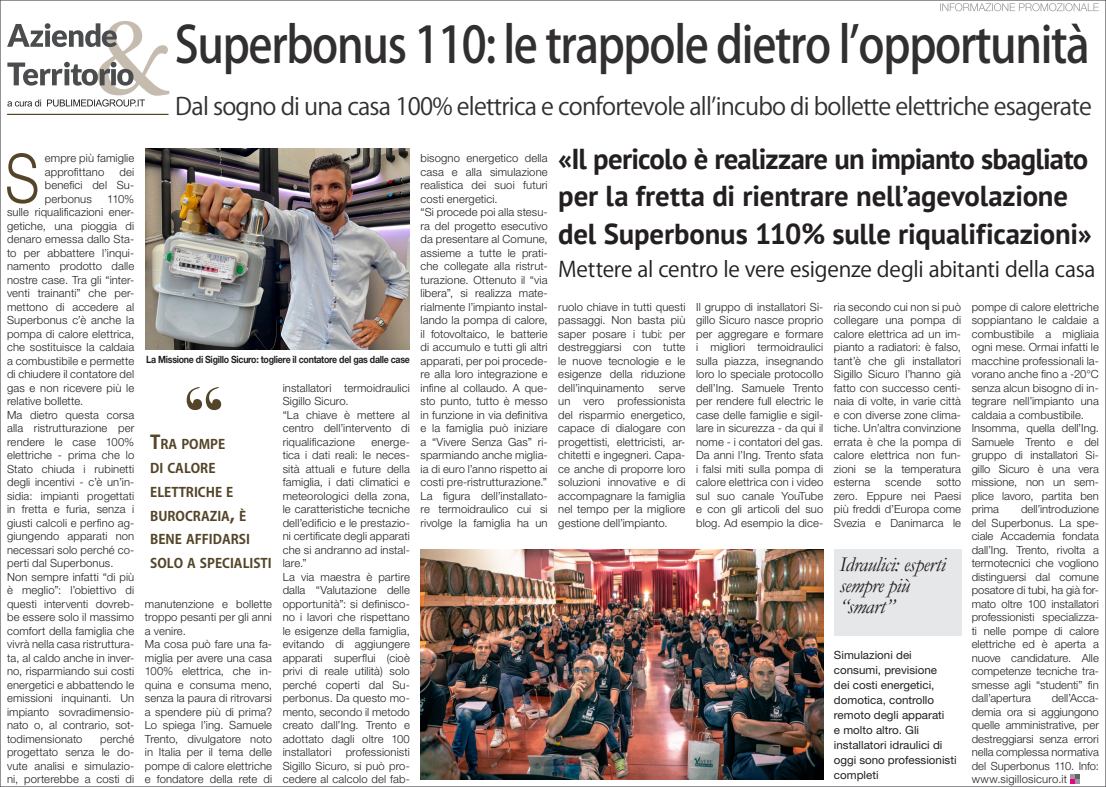
<style>
.page{position:relative;width:1106px;height:787px;background:#fff}
.page>*{position:absolute;margin:0;border:0;box-sizing:border-box;transform-origin:0 0}
.t1{font:300 68px "Helvetica Neue LT Std";color:#544529;scale:.8 1}
.t2{font:500 50px "Koz Go Pr 6 N";letter-spacing:-.03em;color:#312f30;scale:.89 1}
.t3{font:700 28.75px/37.5px "PT Sans";letter-spacing:-.01em;color:#231f20}
.t4{font:23.75px "Koz Go Pro";letter-spacing:-.03em;color:#312f30}
.t5{font:21.25px "Koz Go Pro";letter-spacing:-.01em;color:#231f20}
.t6{font:italic 21.12px/21.1px "Garamond";letter-spacing:-.02em;color:#231f20}
.t7{font:700 13.12px/23.8px "Koz Go Pro";color:#544529}
.t8{font:300 11.25px/13.5px "Helvetica Neue LT Std";letter-spacing:.01em;color:#231f20;text-align:justify}
.t9{font:11.25px/15px "Helvetica Neue LT Std";color:#231f20}
.t10{font:700 10px "Helvetica Neue LT Std";letter-spacing:-.03em;color:#231f20;scale:.88 1}
.s1{font-size:18.75px}
</style>
<div class="page">
<svg style="left:1070px;top:774px;width:9px;height:9px"></svg>
<img style="left:145px;top:148px;width:264px;height:202px">
<svg style="left:940px;top:3px;width:158px;height:8px"></svg>
<hr style="left:7px;top:114px;width:161px;height:1px;background:#544529">
<svg style="left:7px;top:21px;width:162px;height:85px"></svg>
<svg style="left:187px;top:387px;width:34px;height:23px"></svg>
<div style="left:834px;top:549px;width:127px;height:86px;background:#e6e7e9"></div>
<img style="left:420px;top:550px;width:403px;height:229px">
<p class="t1" style="left:5px;top:137px;width:44px">S</p>
<p class="t8" style="left:45px;top:151px;width:91px">empre più famiglie approfittano</p>
<p class="t8" style="left:45px;top:165px;width:91px;text-indent:75px">dei benefici del Su&shy;perbonus</p>
<p class="t8" style="left:7px;top:192px;width:129px;text-indent:100px">110% sulle riqualificazioni ener&shy;getiche, una pioggia di denaro emessa dallo Sta&shy;to per abbattere l’inqui&shy;namento prodotto dalle nostre case. Tra gli “inter&shy;venti trainanti” che per&shy;mettono di accedere al Superbonus c’è anche la pompa di calore elettrica, che sostituisce la caldaia a combustibile e permette di chiudere il contatore del gas e non ricevere più le relative bollette.</p>
<p class="t8" style="left:7px;top:408px;width:129px">Ma dietro questa corsa alla ristrutturazione per rendere le case 100% elettriche - prima che lo Stato chiuda i rubinetti degli incentivi - c’è un’in&shy;sidia: impianti progettati in fretta e furia, senza i giusti calcoli e perfino ag&shy;giungendo apparati non necessari solo perché co&shy;perti dal Superbonus.</p>
<p class="t8" style="left:7px;top:570px;width:129px">Non sempre infatti “di più è meglio”: l’obiettivo di questi interventi dovreb&shy;be essere solo il massimo comfort della famiglia che vivrà nella casa ristruttura&shy;ta, al caldo anche in inver&shy;no, risparmiando sui costi energetici e abbattendo le emissioni inquinanti. Un impianto sovradimensio&shy;nato o, al contrario, sot&shy;todimensionato</p>
<p class="t8" style="left:7px;top:732px;width:129px;text-indent:93px">perché progettato senza le do&shy;vute analisi e simulazio&shy;ni, porterebbe a costi di</p>
<p class="t2" style="left:175px;top:16px;width:1029px">Superbonus 110: le trappole dietro l’opportunità</p>
<p class="t4" style="left:175px;top:91px;width:918px">Dal sogno di una casa 100% elettrica e confortevole all’incubo di bollette elettriche esagerate</p>
<p class="t3" style="left:558px;top:139px;width:531px">«Il pericolo è realizzare un impianto sbagliato</p>
<p class="t3" style="left:558px;top:177px;width:535px">per la fretta di rientrare nell’agevolazione del Superbonus 110% sulle riqualificazioni»</p>
<p class="t5" style="left:558px;top:255px;width:539px">Mettere al centro le vere esigenze degli abitanti della casa</p>
<p class="t8" style="left:420px;top:151px;width:129px">bisogno energetico della casa e alla simulazione realistica dei suoi futuri costi energetici.</p>
<p class="t8" style="left:420px;top:205px;width:129px">“Si procede poi alla stesu&shy;ra del progetto esecutivo da presentare al Comune, assieme a tutte le prati&shy;che collegate alla ristrut&shy;turazione. Ottenuto il “via libera”, si realizza mate&shy;rialmente l’impianto instal&shy;lando la pompa di calore, il fotovoltaico, le batterie di accumulo e tutti gli altri apparati, per poi procede&shy;re alla loro integrazione e infine al collaudo. A que&shy;sto punto, tutto è messo in funzione in via definitiva e la famiglia può iniziare a “Vivere Senza Gas” ri&shy;sparmiando anche miglia&shy;ia di euro l’anno rispetto ai costi pre-ristrutturazione.”</p>
<p class="t8" style="left:420px;top:489px;width:129px">La figura dell’installato&shy;re termoidraulico cui si rivolge la famiglia ha un</p>
<p class="t8" style="left:696px;top:300px;width:129px">Il gruppo di installatori Si&shy;gillo Sicuro nasce proprio per aggregare e formare i migliori termoidraulici sulla piazza, insegnando loro lo speciale protocollo dell’Ing. Samuele Trento per rendere full electric le case delle famiglie e sigil&shy;lare in sicurezza - da qui il nome - i contatori del gas.</p>
<p class="t8" style="left:696px;top:448px;width:129px">Da anni l’Ing. Trento sfata i falsi miti sulla pompa di calore elettrica con i video sul suo canale YouTube e con gli articoli del suo blog. Ad esempio la dice-</p>
<p class="t8" style="left:834px;top:300px;width:129px">ria secondo cui non si può collegare una pompa di calore elettrica ad un im&shy;pianto a radiatori: è falso, tant’è che gli installatori Sigillo Sicuro l’hanno già fatto con successo centi&shy;naia di volte, in varie città e con diverse zone clima&shy;tiche. Un’altra convinzione errata è che la pompa di calore elettrica non fun&shy;zioni se la temperatura esterna</p>
<p class="t8" style="left:558px;top:300px;width:129px">ruolo chiave in tutti questi passaggi. Non basta più saper posare i tubi: per destreggiarsi con tutte le nuove tecnologie e le esigenze della riduzione dell’inquinamento</p>
<p class="t8" style="left:971px;top:300px;width:129px">pompe di calore elettriche soppiantano le caldaie a combustibile a migliaia ogni mese. Ormai infatti le macchine professionali la&shy;vorano anche fino a -20°C senza alcun bisogno di in&shy;tegrare nell’impianto una caldaia a combustibile.</p>
<p class="t8" style="left:971px;top:421px;width:129px">Insomma, quella dell’Ing.<br>Samuele Trento e del gruppo di installatori Si&shy;gillo Sicuro è una vera missione, non un sem&shy;plice lavoro, partita ben prima</p>
<p class="t10" style="left:146px;top:353px;width:301px">La Missione di Sigillo Sicuro: togliere il contatore del gas dalle case</p>
<p class="t8" style="left:283px;top:381px;width:129px">installatori termoidraulici<br>Sigillo Sicuro.</p>
<p class="t8" style="left:283px;top:408px;width:129px">“La chiave è mettere al centro dell’intervento di riqualificazione</p>
<p class="t8" style="left:558px;top:381px;width:129px;text-indent:101px">serve un vero professionista del risparmio energetico, capace di dialogare con progettisti, elettricisti, ar&shy;chitetti e ingegneri. Capa&shy;ce anche di proporre loro soluzioni innovative e di accompagnare la famiglia nel tempo per la migliore gestione dell’impianto.</p>
<p class="t7" style="left:150px;top:433px;width:123px"><span class="s1">T</span>RA POMPE<br>DI CALORE<br>ELETTRICHE E<br>BUROCRAZIA<span class="s1">,</span> È<br>BENE AFFIDARSI<br>SOLO A SPECIALISTI</p>
<p class="t8" style="left:283px;top:435px;width:129px;text-indent:89px">energe&shy;tica i dati reali: le neces&shy;sità attuali e future della famiglia, i dati climatici e meteorologici della zona, le caratteristiche tecniche dell’edificio e le prestazio&shy;ni certificate degli apparati che si andranno ad instal&shy;lare.”</p>
<p class="t8" style="left:283px;top:570px;width:129px">La via maestra è partire dalla “Valutazione delle opportunità”: si definisco&shy;no i lavori che rispettano le esigenze della famiglia, evitando di aggiungere apparati superflui (cioè privi di reale utilità) solo perché coperti dal Su&shy;perbonus. Da questo mo&shy;mento, secondo il metodo creato dall’Ing. Trento e adottato dagli oltre 100 installatori</p>
<p class="t8" style="left:885px;top:475px;width:38px">scende</p>
<p class="t8" style="left:834px;top:475px;width:129px;text-indent:102px">sotto zero. Eppure nei Paesi più freddi d’Europa come Svezia e Danimarca le</p>
<p class="t8" style="left:971px;top:502px;width:129px;text-indent:49px">dell’introduzione del Superbonus. La spe&shy;ciale Accademia fondata dall’Ing. Trento, rivolta a termotecnici che vogliono distinguersi dal comune posatore di tubi, ha già for&shy;mato oltre 100 installatori professionisti specializza&shy;ti nelle pompe di calore elettriche ed è aperta a nuove candidature. Alle competenze tecniche tra&shy;smesse agli “studenti” fin dall’apertura</p>
<p class="t6" style="left:839px;top:553px;width:108px">Idraulici: esperti sempre più “smart”</p>
<p class="t9" style="left:834px;top:647px;width:124px">Simulazioni dei consumi, previsione<br>dei costi energetici, domotica, controllo remoto degli apparati<br>e molto altro. Gli installatori idraulici di oggi sono professionisti completi</p>
<p class="t8" style="left:145px;top:597px;width:129px">manutenzione e bollette troppo pesanti per gli anni a venire.</p>
<p class="t8" style="left:145px;top:637px;width:129px">Ma cosa può fare una fa&shy;miglia per avere una casa 100% elettrica, che in&shy;quina e consuma meno, senza la paura di ritrovarsi a spendere più di prima?<br>Lo spiega l’ing. Samuele Trento, divulgatore noto in Italia per il tema delle pompe di calore elettriche e fondatore della rete di</p>
<p class="t8" style="left:971px;top:691px;width:129px;text-indent:80px">dell’Acca&shy;demia ora si aggiungono quelle amministrative, per destreggiarsi senza errori nella complessa normativa del Superbonus 110. Info: www.sigillosicuro.it</p>
<p class="t8" style="left:283px;top:745px;width:129px;text-indent:63px">professionisti Sigillo Sicuro, si può pro&shy;cedere al calcolo del fab-</p>
</div>
